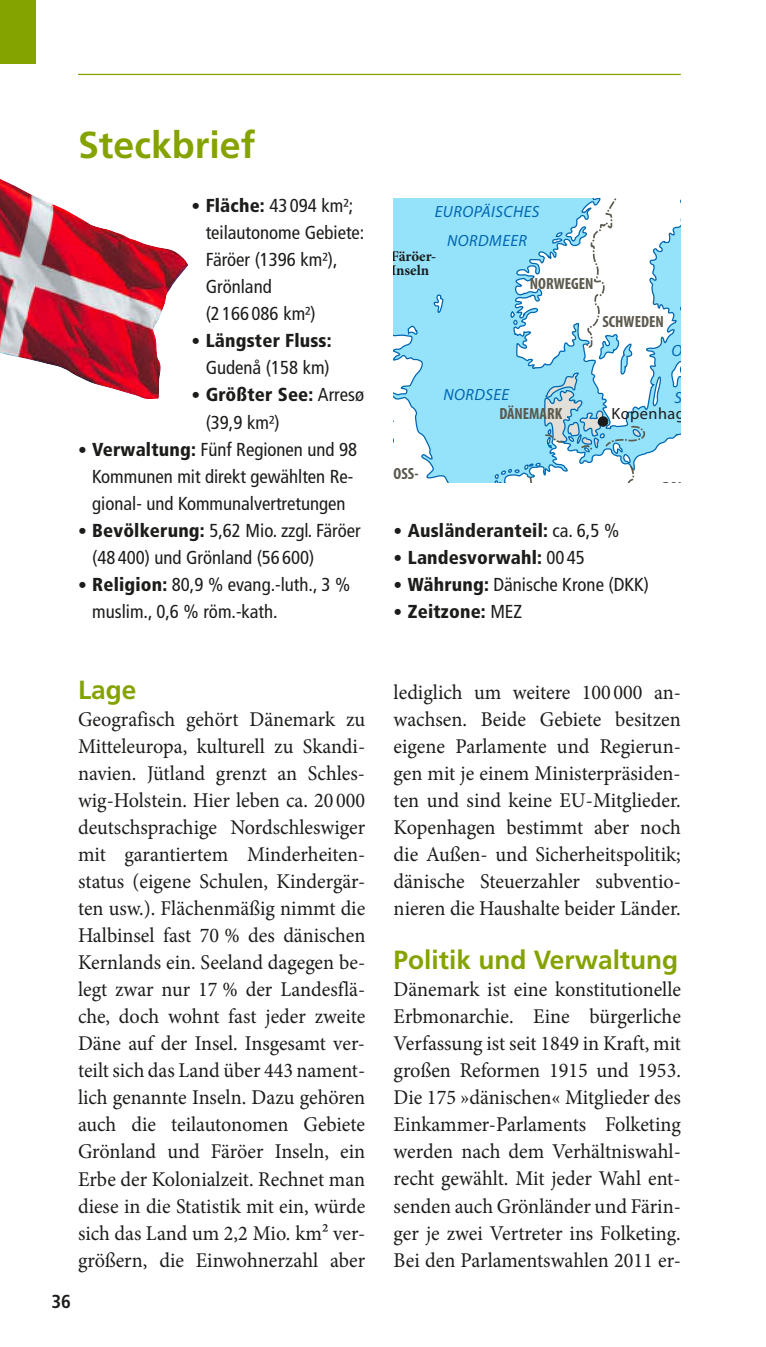
<style>
.page{position:relative;width:766px;height:1347px;background:#fff}
.page>*{position:absolute;margin:0;border:0;box-sizing:border-box;transform-origin:0 0}
.t1{font:700 37.5px "Frutiger LT Pro";color:#84a300}
.t2{font:700 26.25px "Frutiger LT Pro";color:#84a300}
.t3{font:21px/27px "Minion Pro";color:#1c1c1a;text-align:justify;scale:.96 1}
.t4{font:condensed 18.75px/27px "Frutiger LT Pro";color:#1c1c1a}
.t5{font:900 condensed 18.75px/27px "Frutiger LT Pro";letter-spacing:.01em;color:#1c1c1a;text-align:right}
.t6{font:700 condensed 18.75px "Frutiger LT Pro";color:#1c1c1a}
.t7{font:700 condensed 16.25px "Myriad Pro";color:#5c594d}
.t8{font:italic 16.25px/28.2px "Myriad Pro";letter-spacing:.03em;color:#0066b0;text-align:center}
.t9{font:16.25px "Myriad Pro";letter-spacing:.03em;color:#1c1c1a}
.t10{font:700 14.75px/13.8px "Minion Pro";letter-spacing:-.005em;color:#1c1c1a}
.s1{font-weight:900;font-stretch:normal;font-size:17.5px}
.s2{font-weight:900}
.s3{font-stretch:normal;font-size:17.5px}
.s4{font-weight:400}
</style>
<div class="page">
<hr style="left:78px;top:74px;width:602px;height:1px;background:#84a300">
<div style="left:0;top:0;width:35px;height:64px;background:#84a300"></div>
<svg style="left:393px;top:198px;width:287px;height:284px;background:#9be3fa"></svg>
<svg style="left:433px;top:294px;width:11px;height:21px"></svg>
<svg style="left:670px;top:357px;width:10px;height:31px"></svg>
<svg style="left:393px;top:325px;width:58px;height:157px"></svg>
<svg style="left:494px;top:198px;width:167px;height:284px"></svg>
<div style="left:598px;top:417px;width:9px;height:9px;background:#1c1c1a;border-radius:50%"></div>
<div style="left:597px;top:416px;width:11px;height:10px;border:1px solid #1c1c1a;border-radius:50%"></div>
<img style="left:0;top:179px;width:188px;height:220px">
<p class="t1" style="left:78px;top:130px;width:179px">Steckbrief</p>
<p class="t4" style="left:206px;top:194px;width:160px;text-indent:-14px"><span class="s1">•</span> <span class="s2">Fläche:</span> 43 094 km²; teilautonome Gebiete:<br>Färöer (1396 km²),<br>Grönland<br>(2 166 086 km²)</p>
<p class="t5" style="left:191px;top:329px;width:142px"><span class="s3">•</span> Längster Fluss:<br><span class="s4">Gudenå (158 km)</span></p>
<p class="t4" style="left:206px;top:383px;width:160px;text-indent:-14px"><span class="s1">•</span> <span class="s2">Größter See:</span> Arresø (39,9 km²)</p>
<p class="t4" style="left:78px;top:437px;width:280px;text-align:center"><span class="s1">•</span> <span class="s2">Verwaltung:</span> Fünf Regionen und 98<br>Kommunen mit direkt gewählten Re&shy;gional- und Kommunalvertretungen</p>
<p class="t4" style="left:92px;top:518px;width:270px;text-indent:-14px"><span class="s1">•</span> <span class="s2">Bevölkerung:</span> 5,62 Mio. zzgl. Färöer (48 400) und Grönland (56 600)</p>
<p class="t4" style="left:92px;top:572px;width:259px;text-indent:-14px"><span class="s1">•</span> <span class="s2">Religion:</span> 80,9 % evang.-luth., 3 % muslim., 0,6 % röm.-kath.</p>
<p class="t2" style="left:78px;top:679px;width:60px">Lage</p>
<p class="t3" style="left:78px;top:707px;width:301px">Geografisch gehört Dänemark zu Mitteleuropa, kulturell zu Skandi&shy;navien. Jütland grenzt an Schles&shy;wig-Holstein. Hier leben ca. 20 000 deutschsprachige Nordschleswiger mit garantiertem Minderheiten&shy;status (eigene Schulen, Kindergär&shy;ten usw.). Flächenmäßig nimmt die Halbinsel fast 70 % des dänischen Kernlands ein. Seeland dagegen be&shy;legt zwar nur 17 % der Landesflä&shy;che, doch wohnt fast jeder zweite Däne auf der Insel. Insgesamt ver&shy;teilt sich das Land über 443 nament&shy;lich genannte Inseln. Dazu gehören auch die teilautonomen Gebiete Grönland und Färöer Inseln, ein Erbe der Kolonialzeit. Rechnet man diese in die Statistik mit ein, würde sich das Land um 2,2 Mio. km² ver&shy;größern, die Einwohnerzahl aber</p>
<p class="t6" style="left:51px;top:1293px;width:21px">36</p>
<p class="t8" style="left:435px;top:199px;width:106px">EUROPÄISCHES<br>NORDMEER</p>
<p class="t10" style="left:390px;top:249px;width:47px">Färöer-<br>Inseln</p>
<p class="t7" style="left:529px;top:277px;width:65px">NORWEGEN</p>
<p class="t8" style="left:443px;top:381px;width:67px">NORDSEE</p>
<p class="t7" style="left:499px;top:407px;width:64px">DÄNEMARK</p>
<p class="t7" style="left:602px;top:316px;width:63px">SCHWEDEN</p>
<p class="t8" style="left:671px;top:338px;width:12px">O</p>
<p class="t8" style="left:674px;top:384px;width:9px">S</p>
<p class="t9" style="left:611px;top:407px;width:75px">Kopenhag</p>
<p class="t7" style="left:393px;top:468px;width:27px">OSS-</p>
<p class="t7" style="left:662px;top:482px;width:23px">POL</p>
<p class="t5" style="left:393px;top:518px;width:227px"><span class="s3">•</span> Ausländeranteil: <span class="s4">ca. 6,5 %</span></p>
<p class="t5" style="left:393px;top:545px;width:193px"><span class="s3">•</span> Landesvorwahl: <span class="s4">00 45</span></p>
<p class="t4" style="left:393px;top:572px;width:257px"><span class="s1">•</span> <span class="s2">Währung:</span> Dänische Krone (DKK)</p>
<p class="t5" style="left:393px;top:599px;width:130px"><span class="s3">•</span> Zeitzone: <span class="s4">MEZ</span></p>
<p class="t3" style="left:393px;top:680px;width:301px">lediglich um weitere 100 000 an&shy;wachsen. Beide Gebiete besitzen eigene Parlamente und Regierun&shy;gen mit je einem Ministerpräsiden&shy;ten und sind keine EU-Mitglieder.<br>Kopenhagen bestimmt aber noch die Außen- und Sicherheitspolitik; dänische Steuerzahler subventio&shy;nieren die Haushalte beider Länder.</p>
<p class="t2" style="left:393px;top:949px;width:286px">Politik und Verwaltung</p>
<p class="t3" style="left:393px;top:977px;width:301px">Dänemark ist eine konstitutionelle Erbmonarchie. Eine bürgerliche Verfassung ist seit 1849 in Kraft, mit großen Reformen 1915 und 1953.<br>Die 175 »dänischen« Mitglieder des Einkammer-Parlaments Folketing werden nach dem Verhältniswahl&shy;recht gewählt. Mit jeder Wahl ent&shy;senden auch Grönländer und Färin&shy;ger je zwei Vertreter ins Folketing.<br>Bei den Parlamentswahlen 2011 er-</p>
</div>
